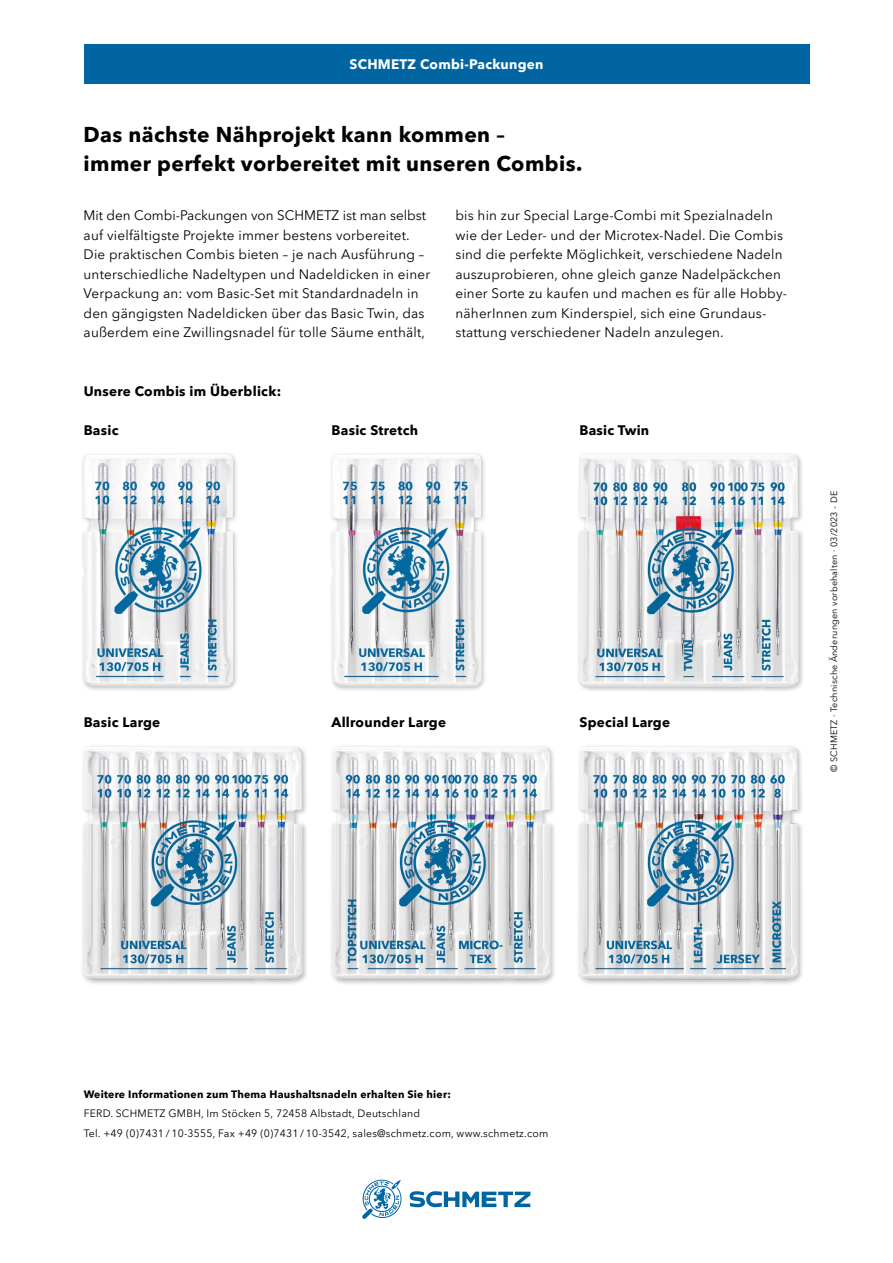
<style>
.page{position:relative;width:893px;height:1263px;background:#fff}
.page>*{position:absolute;margin:0;border:0;box-sizing:border-box;transform-origin:0 0}
.t1{font:700 21px/28.5px "Avenir Next W1 G";letter-spacing:.02em;color:#000}
.t2{font:13.5px/19.5px "Avenir Next W1 G";letter-spacing:.015em;color:#000}
.t3{font:700 13.5px "Avenir Next W1 G";letter-spacing:.02em;color:#000}
.t4{font:700 13.5px "Avenir Next W1 G";letter-spacing:.02em;color:#fff}
.t5{font:10.5px/19.5px "Avenir Next W1 G";letter-spacing:.02em;color:#000}
.t6{font:700 10.5px "Avenir Next W1 G";letter-spacing:.02em;color:#000}
.t7{font:9px "Avenir Next W1 G";letter-spacing:.02em;color:#000}
</style>
<div class="page">
<svg style="left:362px;top:1180px;width:40px;height:39px"></svg>
<svg style="left:410px;top:1191px;width:120px;height:16px"></svg>
<div style="left:81px;top:451px;width:158px;height:242px;background:#000;opacity:.25"></div>
<img style="left:84px;top:454px;width:149px;height:233px">
<div style="left:80px;top:744px;width:228px;height:242px;background:#000;opacity:.25"></div>
<img style="left:84px;top:747px;width:218px;height:233px">
<div style="left:329px;top:451px;width:158px;height:242px;background:#000;opacity:.25"></div>
<img style="left:332px;top:454px;width:149px;height:233px">
<div style="left:329px;top:744px;width:228px;height:242px;background:#000;opacity:.25"></div>
<img style="left:332px;top:747px;width:219px;height:233px">
<div style="left:576px;top:451px;width:229px;height:242px;background:#000;opacity:.25"></div>
<img style="left:579px;top:454px;width:219px;height:233px">
<div style="left:576px;top:744px;width:228px;height:242px;background:#000;opacity:.25"></div>
<img style="left:579px;top:747px;width:219px;height:233px">
<div style="left:84px;top:45px;width:725px;height:39px;background:#0065a1"></div>
<p class="t4" style="left:349px;top:54px;width:196px">SCHMETZ Combi-Packungen</p>
<h1 class="t1" style="left:84px;top:119px;width:500px">Das nächste Nähprojekt kann kommen –<br>immer perfekt vorbereitet mit unseren Combis.</h1>
<p class="t2" style="left:84px;top:204px;width:348px">Mit den Combi-Packungen von SCHMETZ ist man selbst auf vielfältigste Projekte immer bestens vorbereitet.<br>Die praktischen Combis bieten – je nach Ausführung – unterschiedliche Nadeltypen und Nadeldicken in einer Verpackung an: vom Basic-Set mit Standardnadeln in den gängigsten Nadeldicken über das Basic Twin, das außerdem eine Zwillingsnadel für tolle Säume enthält,</p>
<p class="t2" style="left:455px;top:204px;width:332px">bis hin zur Special Large-Combi mit Spezialnadeln wie der Leder- und der Microtex-Nadel. Die Combis sind die perfekte Möglichkeit, verschiedene Nadeln auszuprobieren, ohne gleich ganze Nadelpäckchen einer Sorte zu kaufen und machen es für alle Hobby&shy;näherInnen zum Kinderspiel, sich eine Grundaus&shy;stattung verschiedener Nadeln anzulegen.</p>
<p class="t3" style="left:84px;top:380px;width:199px">Unsere Combis im Überblick:</p>
<p class="t3" style="left:84px;top:419px;width:36px">Basic</p>
<p class="t3" style="left:332px;top:419px;width:88px">Basic Stretch</p>
<p class="t3" style="left:84px;top:712px;width:78px">Basic Large</p>
<p class="t3" style="left:332px;top:712px;width:116px">Allrounder Large</p>
<p class="t3" style="left:579px;top:419px;width:71px">Basic Twin</p>
<p class="t3" style="left:579px;top:712px;width:92px">Special Large</p>
<p class="t7" style="left:827px;top:772px;width:282px;rotate:-90deg">© SCHMETZ · Technische Änderungen vorbehalten · 03/2023 - DE</p>
<p class="t6" style="left:84px;top:1086px;width:369px">Weitere Informationen zum Thema Haushaltsnadeln erhalten Sie hier:</p>
<p class="t5" style="left:84px;top:1103px;width:466px">FERD. SCHMETZ GMBH, Im Stöcken 5, 72458 Albstadt, Deutschland<br>Tel. +49 (0)7431 / 10-3555, Fax +49 (0)7431 / 10-3542, sales@schmetz.com, www.schmetz.com</p>
</div>
